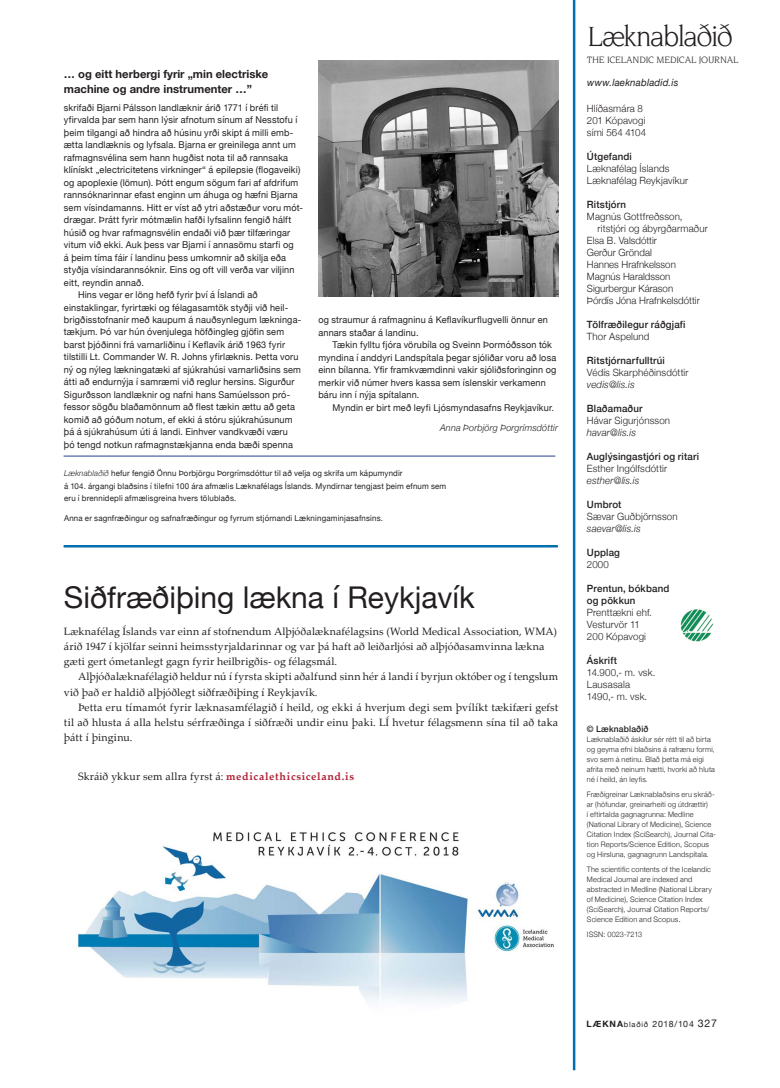
<style>
.page{position:relative;width:780px;height:1088px;background:#fff}
.page>*{position:absolute;margin:0;border:0;box-sizing:border-box;transform-origin:0 0}
.t1{font:30px "Helvetica Neue";color:#231f20}
.t2{font:30px "Novarese Std";letter-spacing:-.06em;color:#231f20}
.t3{font:700 11.25px/15px "Helvetica Neue";color:#231f20}
.t4{font:10.62px/15.2px "Palatino Linotype";letter-spacing:.01em;color:#231f20}
.t5{font:300 10px/12px "Helvetica Neue";letter-spacing:.015em;color:#231f20}
.t6{font:500 10px/12px "Helvetica Neue";letter-spacing:.015em;color:#231f20}
.t7{font:italic 300 10px "Helvetica Neue";letter-spacing:.015em;color:#231f20}
.t8{font:10px "Novarese Std";letter-spacing:-.015em;color:#231f20}
.t9{font:italic 10px "Helvetica Neue";letter-spacing:.02em;color:#231f20}
.t10{font:9.38px/12.5px "Helvetica Neue";letter-spacing:.02em;color:#231f20}
.t11{font:italic 300 9.38px "Helvetica Neue";letter-spacing:.015em;color:#231f20}
.t12{font:8.75px "Helvetica Neue";letter-spacing:.07em;color:#231f20}
.t13{font:500 8.75px "Helvetica Neue";letter-spacing:.02em;color:#231f20}
.t14{font:8.12px/12.5px "Helvetica Neue";letter-spacing:.02em;color:#231f20}
.t15{font:300 7.5px/10px "Helvetica Neue";letter-spacing:.025em;color:#231f20}
.s1{font-weight:300;font-style:italic}
.s2{font-weight:700;color:#b11e34}
.s3{font-size:8.75px}
.s4{font-weight:700}
.s5{font-size:7.5px}
.s6{font-size:10.62px}
</style>
<div class="page">
<hr style="left:573px;top:0;width:2px;height:1070px;background:#006fad">
<hr style="left:64px;top:545px;width:494px;height:2px;background:#006fad">
<img style="left:680px;top:609px;width:33px;height:33px">
<hr style="left:64px;top:456px;width:491px;height:1px;background:#25408f">
<img style="left:318px;top:61px;width:240px;height:236px">
<img style="left:76px;top:832px;width:478px;height:170px">
<p class="t3" style="left:64px;top:67px;width:206px">… og eitt herbergi fyrir „min electriske machine og andre instrumenter …”</p>
<p class="t10" style="left:64px;top:101px;width:216px">skrifaði Bjarni Pálsson landlæknir árið 1771 í bréfi til</p>
<p class="t10" style="left:64px;top:114px;width:235px">yfirvalda þar sem hann lýsir afnotum sínum af Nesstofu í</p>
<p class="t10" style="left:64px;top:126px;width:231px">þeim tilgangi að hindra að húsinu yrði skipt á milli emb-</p>
<p class="t10" style="left:64px;top:139px;width:233px">ætta landlæknis og lyfsala. Bjarna er greinilega annt um</p>
<p class="t10" style="left:64px;top:151px;width:226px">rafmagnsvélina sem hann hugðist nota til að rannsaka</p>
<p class="t10" style="left:64px;top:164px;width:238px">klínískt „electricitetens virkninger“ á epilepsie (flogaveiki)</p>
<p class="t10" style="left:64px;top:176px;width:236px">og apoplexie (lömun). Þótt engum sögum fari af afdrifum</p>
<p class="t10" style="left:64px;top:189px;width:235px">rannsóknarinnar efast enginn um áhuga og hæfni Bjarna</p>
<p class="t10" style="left:64px;top:201px;width:241px">sem vísindamanns. Hitt er víst að ytri aðstæður voru mót-</p>
<p class="t10" style="left:64px;top:214px;width:229px">drægar. Þrátt fyrir mótmælin hafði lyfsalinn fengið hálft</p>
<p class="t10" style="left:64px;top:226px;width:228px">húsið og hvar rafmagnsvélin endaði við þær tilfæringar</p>
<p class="t10" style="left:64px;top:239px;width:231px">vitum við ekki. Auk þess var Bjarni í annasömu starfi og</p>
<p class="t10" style="left:64px;top:251px;width:224px">á þeim tíma fáir í landinu þess umkomnir að skilja eða</p>
<p class="t10" style="left:64px;top:264px;width:232px">styðja vísindarannsóknir. Eins og oft vill verða var viljinn</p>
<p class="t10" style="left:64px;top:276px;width:81px">eitt, reyndin annað.</p>
<p class="t10" style="left:78px;top:289px;width:181px">Hins vegar er löng hefð fyrir því á Íslandi að</p>
<p class="t10" style="left:64px;top:301px;width:226px">einstaklingar, fyrirtæki og félagasamtök styðji við heil-</p>
<p class="t10" style="left:64px;top:314px;width:239px">brigðisstofnanir með kaupum á nauðsynlegum lækninga-</p>
<p class="t10" style="left:64px;top:326px;width:222px">tækjum. Þó var hún óvenjulega höfðingleg gjöfin sem</p>
<p class="t10" style="left:64px;top:339px;width:223px">barst þjóðinni frá varnarliðinu í Keflavík árið 1963 fyrir</p>
<p class="t10" style="left:64px;top:351px;width:236px">tilstilli Lt. Commander W. R. Johns yfirlæknis. Þetta voru</p>
<p class="t10" style="left:64px;top:364px;width:238px">ný og nýleg lækningatæki af sjúkrahúsi varnarliðsins sem</p>
<p class="t10" style="left:64px;top:376px;width:232px">átti að endurnýja í samræmi við reglur hersins. Sigurður</p>
<p class="t10" style="left:64px;top:389px;width:228px">Sigurðsson landlæknir og nafni hans Samúelsson pró-</p>
<p class="t10" style="left:64px;top:401px;width:232px">fessor sögðu blaðamönnum að flest tækin ættu að geta</p>
<p class="t10" style="left:64px;top:414px;width:230px">komið að góðum notum, ef ekki á stóru sjúkrahúsunum</p>
<p class="t10" style="left:64px;top:426px;width:225px">þá á sjúkrahúsum úti á landi. Einhver vandkvæði væru</p>
<p class="t10" style="left:64px;top:439px;width:230px">þó tengd notkun rafmagnstækjanna enda bæði spenna</p>
<p class="t10" style="left:318px;top:314px;width:231px">og straumur á rafmagninu á Keflavíkurflugvelli önnur en annars staðar á landinu.</p>
<p class="t10" style="left:318px;top:339px;width:239px;text-indent:14px">Tækin fylltu fjóra vörubíla og Sveinn Þormóðsson tók myndina í anddyri Landspítala þegar sjóliðar voru að losa einn bílanna. Yfir framkvæmdinni vakir sjóliðsforinginn og merkir við númer hvers kassa sem íslenskir verkamenn báru inn í nýja spítalann.</p>
<p class="t10" style="left:332px;top:402px;width:223px">Myndin er birt með leyfi Ljósmyndasafns Reykjavíkur.</p>
<p class="t11" style="left:440px;top:420px;width:119px">Anna Þorbjörg Þorgrímsdóttir</p>
<p class="t14" style="left:64px;top:467px;width:384px"><span class="s1">Læknablaðið</span> hefur fengið Önnu Þorbjörgu Þorgrímsdóttur til að velja og skrifa um kápumyndir<br>á 104. árgangi blaðsins í tilefni 100 ára afmælis Læknafélags Íslands. Myndirnar tengjast þeim efnum sem eru í brennidepli afmælisgreina hvers tölublaðs.</p>
<p class="t14" style="left:64px;top:512px;width:320px">Anna er sagnfræðingur og safnafræðingur og fyrrum stjórnandi Lækningaminjasafnsins.</p>
<h1 class="t1" style="left:64px;top:576px;width:412px">Siðfræðiþing lækna í Reykjavík</h1>
<p class="t4" style="left:64px;top:623px;width:494px">Læknafélag Íslands var einn af stofnendum Alþjóðalæknafélagsins (World Medical Association, WMA) árið 1947 í kjölfar seinni heimsstyrjaldarinnar og var þá haft að leiðarljósi að alþjóðasamvinna lækna gæti gert ómetanlegt gagn fyrir heilbrigðis- og félagsmál.</p>
<p class="t4" style="left:64px;top:669px;width:496px;text-indent:14px">Alþjóðalæknafélagið heldur nú í fyrsta skipti aðalfund sinn hér á landi í byrjun október og í tengslum við það er haldið alþjóðlegt siðfræðiþing í Reykjavík.</p>
<p class="t4" style="left:64px;top:699px;width:496px;text-align:justify;text-indent:14px">Þetta eru tímamót fyrir læknasamfélagið í heild, og ekki á hverjum degi sem þvílíkt tækifæri gefst til að hlusta á alla helstu sérfræðinga í siðfræði undir einu þaki. LÍ hvetur félagsmenn sína til að taka þátt í þinginu.</p>
<p class="t4" style="left:78px;top:768px;width:277px">Skráið ykkur sem allra fyrst á: <span class="s2">medicalethicsiceland.is</span></p>
<h1 class="t2" style="left:587px;top:20px;width:147px">Læknablaðið</h1>
<p class="t8" style="left:587px;top:54px;width:153px">THE ICELANDIC MEDICAL JOURNAL</p>
<p class="t9" style="left:587px;top:75px;width:93px">www.laeknabladid.is</p>
<p class="t5" style="left:587px;top:101px;width:61px">Hlíðasmára 8<br>201 Kópavogi sími 564 4104</p>
<p class="t6" style="left:587px;top:149px;width:46px">Útgefandi</p>
<p class="t5" style="left:587px;top:161px;width:103px">Læknafélag Íslands<br>Læknafélag Reykjavíkur</p>
<p class="t6" style="left:587px;top:197px;width:41px">Ritstjórn</p>
<p class="t5" style="left:587px;top:209px;width:97px">Magnús Gottfreðsson,</p>
<p class="t5" style="left:597px;top:221px;width:112px">ritstjóri og ábyrgðarmaður</p>
<p class="t5" style="left:587px;top:233px;width:72px">Elsa B. Valsdóttir</p>
<p class="t5" style="left:587px;top:245px;width:66px">Gerður Gröndal</p>
<p class="t5" style="left:587px;top:257px;width:90px">Hannes Hrafnkelsson</p>
<p class="t5" style="left:587px;top:269px;width:85px">Magnús Haraldsson</p>
<p class="t5" style="left:587px;top:281px;width:88px">Sigurbergur Kárason</p>
<p class="t5" style="left:587px;top:293px;width:114px">Þórdís Jóna Hrafnkelsdóttir</p>
<p class="t6" style="left:587px;top:317px;width:100px">Tölfræðilegur ráðgjafi</p>
<p class="t5" style="left:587px;top:329px;width:64px">Thor Aspelund</p>
<p class="t6" style="left:587px;top:353px;width:79px">Ritstjórnarfulltrúi</p>
<p class="t5" style="left:587px;top:365px;width:103px">Védís Skarphéðinsdóttir</p>
<p class="t7" style="left:587px;top:376px;width:49px">vedis@lis.is</p>
<p class="t6" style="left:587px;top:401px;width:57px">Blaðamaður</p>
<p class="t5" style="left:587px;top:413px;width:85px">Hávar Sigurjónsson</p>
<p class="t7" style="left:587px;top:424px;width:51px">havar@lis.is</p>
<p class="t6" style="left:587px;top:449px;width:114px">Auglýsingastjóri og ritari</p>
<p class="t5" style="left:587px;top:461px;width:82px">Esther Ingólfsdóttir</p>
<p class="t7" style="left:587px;top:472px;width:54px">esther@lis.is</p>
<p class="t6" style="left:587px;top:497px;width:36px">Umbrot</p>
<p class="t5" style="left:587px;top:509px;width:92px">Sævar Guðbjörnsson</p>
<p class="t7" style="left:587px;top:520px;width:55px">saevar@lis.is</p>
<p class="t6" style="left:587px;top:545px;width:35px">Upplag</p>
<p class="t5" style="left:587px;top:557px;width:24px">2000</p>
<p class="t6" style="left:587px;top:581px;width:84px">Prentun, bókband og pökkun</p>
<p class="t5" style="left:587px;top:605px;width:67px">Prenttækni ehf.<br>Vesturvör 11<br>200 Kópavogi</p>
<p class="t6" style="left:587px;top:653px;width:32px">Áskrift</p>
<p class="t5" style="left:587px;top:665px;width:70px">14.900,- m. vsk.<br>Lausasala<br>1490,- m. vsk.</p>
<p class="t13" style="left:587px;top:721px;width:63px">© Læknablaðið</p>
<p class="t15" style="left:587px;top:733px;width:130px">Læknablaðið áskilur sér rétt til að birta og geyma efni blaðsins á rafrænu formi, svo sem á netinu. Blað þetta má eigi afrita með neinum hætti, hvorki að hluta né í heild, án leyfis.</p>
<p class="t15" style="left:587px;top:788px;width:130px">Fræðigreinar Læknablaðsins eru skráð&shy;ar (höfundar, greinarheiti og útdrættir)<br>í eftirtalda gagnagrunna: Medline (National Library of Medicine), Science Citation Index (SciSearch), Journal Cita&shy;tion Reports/Science Edition, Scopus og Hirsluna, gagnagrunn Landspítala.</p>
<p class="t15" style="left:587px;top:863px;width:126px">The scientific contents of the Icelandic Medical Journal are indexed and abstracted in Medline (National Library of Medicine), Science Citation Index (SciSearch), Journal Citation Reports/ Science Edition and Scopus<span class="s3">.</span></p>
<p class="t15" style="left:587px;top:929px;width:57px">ISSN: 0023-7213</p>
<p class="t12" style="left:586px;top:1018px;width:132px"><span class="s4">LÆKNA</span><span class="s5">blaðið</span> 2018/104 <span class="s6">327</span></p>
</div>
